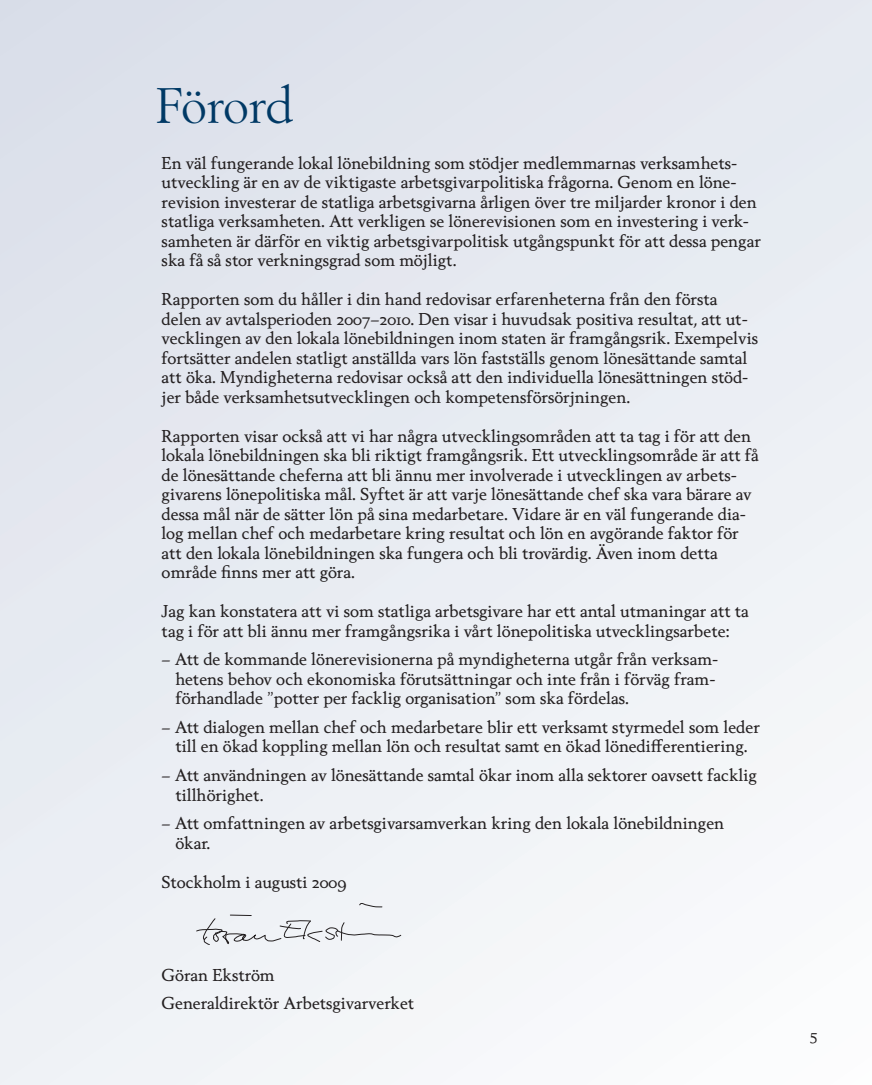
<style>
.page{position:relative;width:872px;height:1085px;background:#fff}
.page>*{position:absolute;margin:0;border:0;box-sizing:border-box;transform-origin:0 0}
.t1{font:49.5px "Berling Nova Display Pro";letter-spacing:-.02em;color:#003965}
.t2{font:16.5px/19.5px "Berling Nova Text Pro";color:#231f20}
.t3{font:15px "Berling Nova Text Pro";color:#231f20}
</style>
<div class="page">
<div style="left:0;top:0;width:872px;height:1084px;background:linear-gradient(to right,#e3e7ef,#f1f3f7)"></div>
<svg style="left:359px;top:902px;width:23px;height:5px"></svg>
<svg style="left:196px;top:914px;width:205px;height:30px"></svg>
<h1 class="t1" style="left:156px;top:84px;width:139px">Förord</h1>
<p class="t2" style="left:162px;top:154px;width:601px">En väl fungerande lokal lönebildning som stödjer medlemmarnas verksamhets&shy;utveckling är en av de viktigaste arbetsgivarpolitiska frågorna. Genom en löne&shy;revision investerar de statliga arbetsgivarna årligen över tre miljarder kronor i den statliga verksamheten. Att verkligen se lönerevisionen som en investering i verk&shy;samheten är därför en viktig arbetsgivarpolitisk utgångspunkt för att dessa pengar ska få så stor verkningsgrad som möjligt.</p>
<p class="t2" style="left:162px;top:290px;width:598px">Rapporten som du håller i din hand redovisar erfarenheterna från den första delen av avtalsperioden 2007–2010. Den visar i huvudsak positiva resultat, att ut&shy;vecklingen av den lokala lönebildningen inom staten är framgångsrik. Exempelvis fortsätter andelen statligt anställda vars lön fastställs genom lönesättande samtal att öka. Myndigheterna redovisar också att den individuella lönesättningen stöd&shy;jer både verksamhetsutvecklingen och kompetensförsörjningen.</p>
<p class="t2" style="left:162px;top:427px;width:599px">Rapporten visar också att vi har några utvecklingsområden att ta tag i för att den lokala lönebildningen ska bli riktigt framgångsrik. Ett utvecklingsområde är att få de lönesättande cheferna att bli ännu mer involverade i utvecklingen av arbets&shy;givarens lönepolitiska mål. Syftet är att varje lönesättande chef ska vara bärare av dessa mål när de sätter lön på sina medarbetare. Vidare är en väl fungerande dia&shy;log mellan chef och medarbetare kring resultat och lön en avgörande faktor för att den lokala lönebildningen ska fungera och bli trovärdig. Även inom detta område finns mer att göra.</p>
<p class="t2" style="left:162px;top:602px;width:589px">Jag kan konstatera att vi som statliga arbetsgivare har ett antal utmaningar att ta tag i för att bli ännu mer framgångsrika i vårt lönepolitiska utvecklingsarbete:</p>
<p class="t2" style="left:175px;top:650px;width:544px;text-indent:-14px">– Att de kommande lönerevisionerna på myndigheterna utgår från verksam&shy;hetens behov och ekonomiska förutsättningar och inte från i förväg fram&shy;förhandlade ”potter per facklig organisation” som ska fördelas.</p>
<p class="t2" style="left:162px;top:718px;width:600px;text-align:center">– Att dialogen mellan chef och medarbetare blir ett verksamt styrmedel som leder till en ökad koppling mellan lön och resultat samt en ökad lönedifferentiering.</p>
<p class="t2" style="left:175px;top:766px;width:583px;text-indent:-14px">– Att användningen av lönesättande samtal ökar inom alla sektorer oavsett facklig tillhörighet.</p>
<p class="t2" style="left:175px;top:814px;width:550px;text-indent:-14px">– Att omfattningen av arbetsgivarsamverkan kring den lokala lönebildningen ökar.</p>
<p class="t2" style="left:162px;top:872px;width:186px">Stockholm i augusti 2009</p>
<p class="t2" style="left:162px;top:961px;width:254px;line-height:28.5px">Göran Ekström<br>Generaldirektör Arbetsgivarverket</p>
<p class="t3" style="left:810px;top:1027px;width:9px">5</p>
</div>
